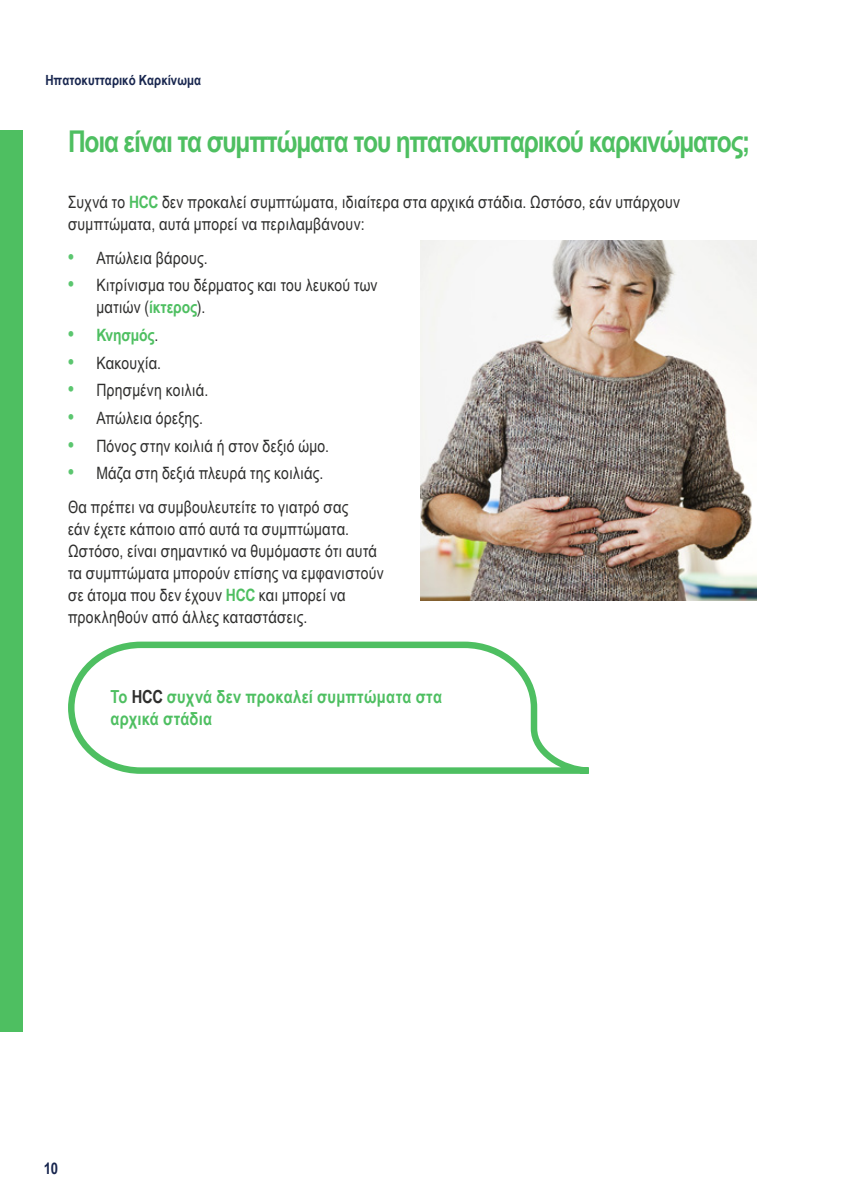
<style>
.page{position:relative;width:842px;height:1191px;background:#fff}
.page>*{position:absolute;margin:0;border:0;box-sizing:border-box;transform-origin:0 0}
.PG_BIG_SUBTITLE{font:700 30px "Arial Narrow";letter-spacing:-.04em;color:#4ebf61}
.PG-BODY{font:700 18px/22px "Arial Narrow";letter-spacing:.015em;color:#4ebf61}
.PG-BODY-2{font:17px/22px "Arial Narrow";letter-spacing:.015em;color:#2e2e2d}
.t1{font:700 17px "Arial Narrow";letter-spacing:-.01em;color:#4ebf61}
.t2{font:700 16px "Arial Narrow";color:#17254e}
.t3{font:700 14px "Arial Narrow";color:#17254e}
.s1{font-weight:700;color:#4ebf61}
.s2{font-weight:700;font-size:20px;color:#5bc66f}
.s3{font-size:20px;color:#5bc66f}
.s4{font-weight:400;color:#2e2e2d}
.s5{color:#2e2e2d}
</style>
<div class="page">
<div style="left:0;top:130px;width:23px;height:902px;background:#4ebf61"></div>
<svg style="left:68px;top:641px;width:521px;height:133px"></svg>
<img style="left:421px;top:240px;width:336px;height:360px">
<p class="t3" style="left:45px;top:70px;width:157px">Ηπατοκυτταρικό Καρκίνωμα</p>
<p class="PG_BIG_SUBTITLE" style="left:68px;top:119px;width:684px">Ποια είναι τα συμπτώματα του ηπατοκυτταρικού καρκινώματος;</p>
<p class="PG-BODY-2" style="left:68px;top:191px;width:614px">Συχνά το <span class="s1">HCC</span> δεν προκαλεί συμπτώματα, ιδιαίτερα στα αρχικά στάδια. Ωστόσο, εάν υπάρχουν συμπτώματα, αυτά μπορεί να περιλαμβάνουν:</p>
<p class="PG-BODY-2" style="left:68px;top:246px;width:141px"><span class="s2">•</span> Απώλεια βάρους.</p>
<p class="PG-BODY-2" style="left:96px;top:274px;width:283px;text-indent:-28px"><span class="s2">•</span> Κιτρίνισμα του δέρματος και του λευκού των ματιών (<span class="s1">ίκτερος</span>).</p>
<p class="t1" style="left:68px;top:322px;width:92px"><span class="s3">•</span> Κνησμός<span class="s4">.</span></p>
<p class="PG-BODY-2" style="left:68px;top:351px;width:95px"><span class="s2">•</span> Κακουχία.</p>
<p class="PG-BODY-2" style="left:68px;top:379px;width:142px"><span class="s2">•</span> Πρησμένη κοιλιά.</p>
<p class="PG-BODY-2" style="left:68px;top:406px;width:136px"><span class="s2">•</span> Απώλεια όρεξης.</p>
<p class="PG-BODY-2" style="left:68px;top:434px;width:263px"><span class="s2">•</span> Πόνος στην κοιλιά ή στον δεξιό ώμο.</p>
<p class="PG-BODY-2" style="left:68px;top:462px;width:257px"><span class="s2">•</span> Μάζα στη δεξιά πλευρά της κοιλιάς.</p>
<p class="PG-BODY-2" style="left:68px;top:495px;width:317px">Θα πρέπει να συμβουλευτείτε το γιατρό σας<br>εάν έχετε κάποιο από αυτά τα συμπτώματα.<br>Ωστόσο, είναι σημαντικό να θυμόμαστε ότι αυτά τα συμπτώματα μπορούν επίσης να εμφανιστούν σε άτομα που δεν έχουν <span class="s1">HCC</span> και μπορεί να προκληθούν από άλλες καταστάσεις.</p>
<p class="PG-BODY" style="left:111px;top:685px;width:333px">Το <span class="s5">HCC</span> συχνά δεν προκαλεί συμπτώματα στα αρχικά στάδια</p>
<p class="t2" style="left:44px;top:1156px;width:16px">10</p>
</div>
